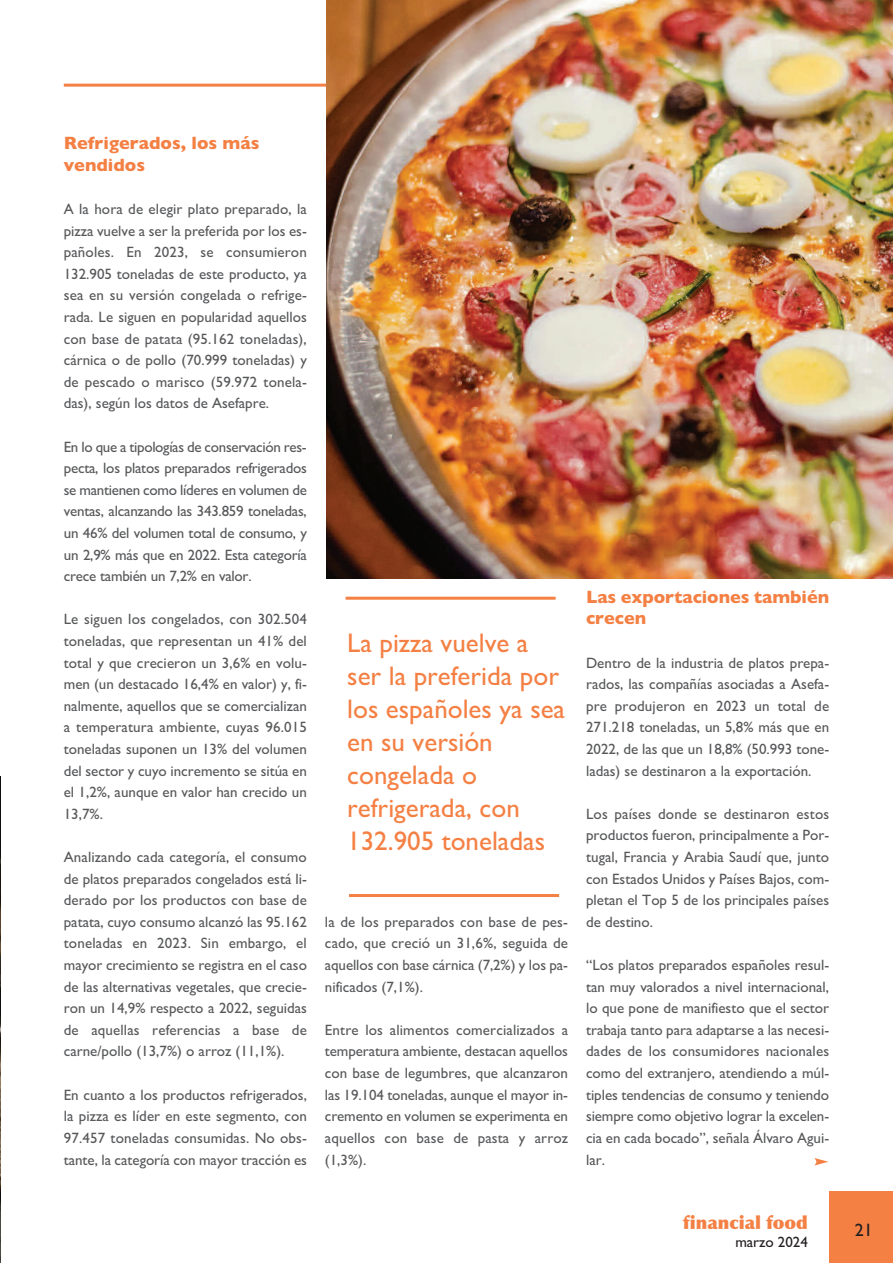
<style>
.page{position:relative;width:893px;height:1263px;background:#fff}
.page>*{position:absolute;margin:0;border:0;box-sizing:border-box;transform-origin:0 0}
.t1{font:27px/33px "Gill Sans";color:#f48044}
.t2{font:700 18px/21.6px "Gill Sans";color:#f48044}
.t3{font:900 18px "Optima";color:#f48044}
.t4{font:18px "Gill Sans";color:#231f20}
.t5{font:15px/21.6px "Gill Sans";color:#57585a;text-align:justify}
.t6{font:15px "Gill Sans";color:#231f20}
</style>
<div class="page">
<hr style="left:64px;top:84px;width:765px;height:3px;background:#f48044">
<div style="left:829px;top:1191px;width:64px;height:72px;background:#f48044"></div>
<img style="left:0;top:776px;width:1px;height:487px">
<img style="left:326px;top:0;width:567px;height:578px">
<hr style="left:346px;top:597px;width:210px;height:3px;background:#f48044">
<hr style="left:349px;top:894px;width:210px;height:3px;background:#f48044">
<svg style="left:814px;top:1158px;width:14px;height:7px"></svg>
<p class="t2" style="left:64px;top:132px;width:197px">Refrigerados, los más vendidos</p>
<p class="t5" style="left:64px;top:198px;width:245px">A la hora de elegir plato preparado, la pizza vuelve a ser la preferida por los es&shy;pañoles. En 2023, se consumieron 132.905 toneladas de este producto, ya sea en su versión congelada o refrige&shy;rada. Le siguen en popularidad aquellos con base de patata (95.162 toneladas), cárnica o de pollo (70.999 toneladas) y de pescado o marisco (59.972 tonela&shy;das), según los datos de Asefapre.</p>
<p class="t5" style="left:64px;top:436px;width:245px">En lo que a tipologías de conservación res&shy;pecta, los platos preparados refrigerados se mantienen como líderes en volumen de ventas, alcanzando las 343.859 toneladas, un 46% del volumen total de consumo, y un 2,9% más que en 2022. Esta categoría crece también un 7,2% en valor.</p>
<p class="t5" style="left:64px;top:608px;width:245px">Le siguen los congelados, con 302.504 toneladas, que representan un 41% del total y que crecieron un 3,6% en volu&shy;men (un destacado 16,4% en valor) y, fi&shy;nalmente, aquellos que se comercializan a temperatura ambiente, cuyas 96.015 toneladas suponen un 13% del volumen del sector y cuyo incremento se sitúa en el 1,2%, aunque en valor han crecido un 13,7%.</p>
<p class="t5" style="left:64px;top:846px;width:245px">Analizando cada categoría, el consumo de platos preparados congelados está li&shy;derado por los productos con base de patata, cuyo consumo alcanzó las 95.162 toneladas en 2023. Sin embargo, el mayor crecimiento se registra en el caso de las alternativas vegetales, que crecie&shy;ron un 14,9% respecto a 2022, seguidas de aquellas referencias a base de carne/pollo (13,7%) o arroz (11,1%).</p>
<p class="t5" style="left:64px;top:1084px;width:245px">En cuanto a los productos refrigerados, la pizza es líder en este segmento, con 97.457 toneladas consumidas. No obs&shy;tante, la categoría con mayor tracción es</p>
<h1 class="t1" style="left:347px;top:626px;width:219px">La pizza vuelve a ser la preferida por los españoles ya sea en su versión congelada o refrigerada, con<br>132.905 toneladas</h1>
<p class="t5" style="left:325px;top:911px;width:245px">la de los preparados con base de pes&shy;cado, que creció un 31,6%, seguida de aquellos con base cárnica (7,2%) y los pa&shy;nificados (7,1%).</p>
<p class="t5" style="left:325px;top:1019px;width:245px">Entre los alimentos comercializados a temperatura ambiente, destacan aquellos con base de legumbres, que alcanzaron las 19.104 toneladas, aunque el mayor in&shy;cremento en volumen se experimenta en aquellos con base de pasta y arroz (1,3%).</p>
<p class="t2" style="left:586px;top:586px;width:245px">Las exportaciones también crecen</p>
<p class="t5" style="left:586px;top:652px;width:245px">Dentro de la industria de platos prepa&shy;rados, las compañías asociadas a Asefa&shy;pre produjeron en 2023 un total de 271.218 toneladas, un 5,8% más que en 2022, de las que un 18,8% (50.993 tone&shy;ladas) se destinaron a la exportación.</p>
<p class="t5" style="left:586px;top:803px;width:245px">Los países donde se destinaron estos productos fueron, principalmente a Por&shy;tugal, Francia y Arabia Saudí que, junto con Estados Unidos y Países Bajos, com&shy;pletan el Top 5 de los principales países de destino.</p>
<p class="t5" style="left:586px;top:954px;width:245px">“Los platos preparados españoles resul&shy;tan muy valorados a nivel internacional, lo que pone de manifiesto que el sector trabaja tanto para adaptarse a las necesi&shy;dades de los consumidores nacionales como del extranjero, atendiendo a múl&shy;tiples tendencias de consumo y teniendo siempre como objetivo lograr la excelen&shy;cia en cada bocado”, señala Álvaro Agui&shy;lar.</p>
<p class="t3" style="left:683px;top:1211px;width:126px">financial food</p>
<p class="t6" style="left:735px;top:1233px;width:74px">marzo 2024</p>
<p class="t4" style="left:855px;top:1219px;width:19px">21</p>
</div>
